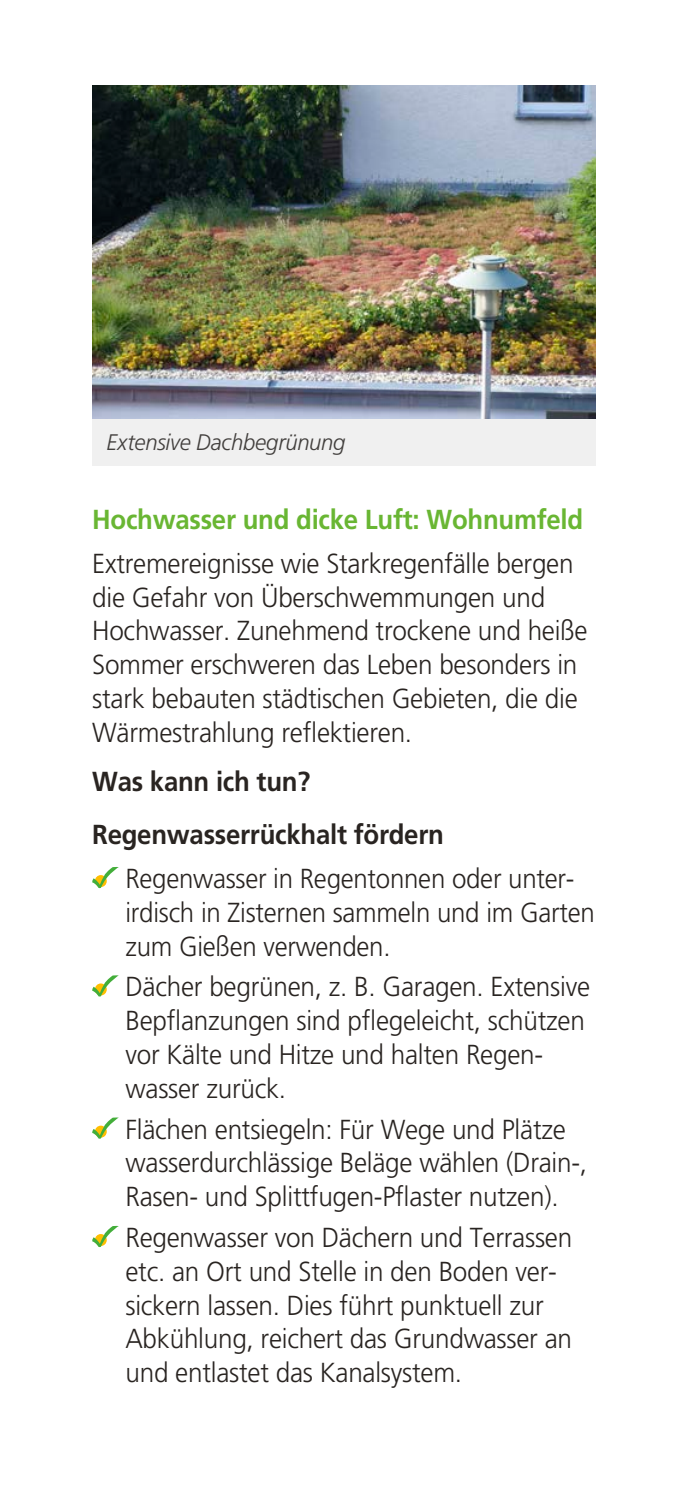
<style>
.page{position:relative;width:688px;height:1489px;background:#fff}
.page>*{position:absolute;margin:0;border:0;box-sizing:border-box;transform-origin:0 0}
.t1{font:300 27.5px/33.8px "Frutiger LT Std";letter-spacing:-.01em;color:#292421;scale:.95 1}
.t2{font:300 27.5px/33.8px "Frutiger LT Std";letter-spacing:-.01em;color:#292421;scale:.94 1}
.t3{font:700 27.5px/53.8px "Frutiger LT Std";letter-spacing:-.01em;color:#292421;scale:.94 1}
.t4{font:700 27.5px "Frutiger LT Std";letter-spacing:-.01em;color:#69b633;scale:.94 1}
.t5{font:italic 300 22.5px "Frutiger LT Std";letter-spacing:-.01em;color:#423f3d}
</style>
<div class="page">
<svg style="left:92px;top:867px;width:27px;height:21px"></svg>
<svg style="left:92px;top:975px;width:27px;height:21px"></svg>
<svg style="left:92px;top:1117px;width:27px;height:21px"></svg>
<svg style="left:92px;top:1225px;width:27px;height:21px"></svg>
<img style="left:93px;top:85px;width:502px;height:334px">
<div style="left:92px;top:419px;width:503px;height:47px;background:#f0f0f0"></div>
<p class="t5" style="left:106px;top:429px;width:240px">Extensive Dachbegrünung</p>
<p class="t4" style="left:92px;top:503px;width:523px">Hochwasser und dicke Luft: Wohnumfeld</p>
<p class="t1" style="left:92px;top:547px;width:523px">Extremereignisse wie Starkregenfälle bergen die Gefahr von Überschwemmungen und Hochwasser. Zunehmend trockene und heiße Sommer erschweren das Leben besonders in stark bebauten städtischen Gebieten, die die Wärmestrahlung reflektieren.</p>
<p class="t3" style="left:92px;top:754px;width:375px">Was kann ich tun?<br>Regenwasserrückhalt fördern</p>
<p class="t2" style="left:125px;top:862px;width:501px">Regenwasser in Regentonnen oder unter&shy;irdisch in Zisternen sammeln und im Garten zum Gießen verwenden.</p>
<p class="t1" style="left:125px;top:970px;width:490px">Dächer begrünen, z. B. Garagen. Extensive Bepflanzungen sind pflegeleicht, schützen vor Kälte und Hitze und halten Regen&shy;wasser zurück.</p>
<p class="t1" style="left:125px;top:1112px;width:487px">Flächen entsiegeln: Für Wege und Plätze wasserdurchlässige Beläge wählen (Drain--,<br>Rasen- und Splittfugen--Pflaster nutzen).</p>
<p class="t1" style="left:125px;top:1220px;width:471px">Regenwasser von Dächern und Terrassen etc. an Ort und Stelle in den Boden ver&shy;sickern lassen. Dies führt punktuell zur Abkühlung, reichert das Grundwasser an und entlastet das Kanalsystem.</p>
</div>
